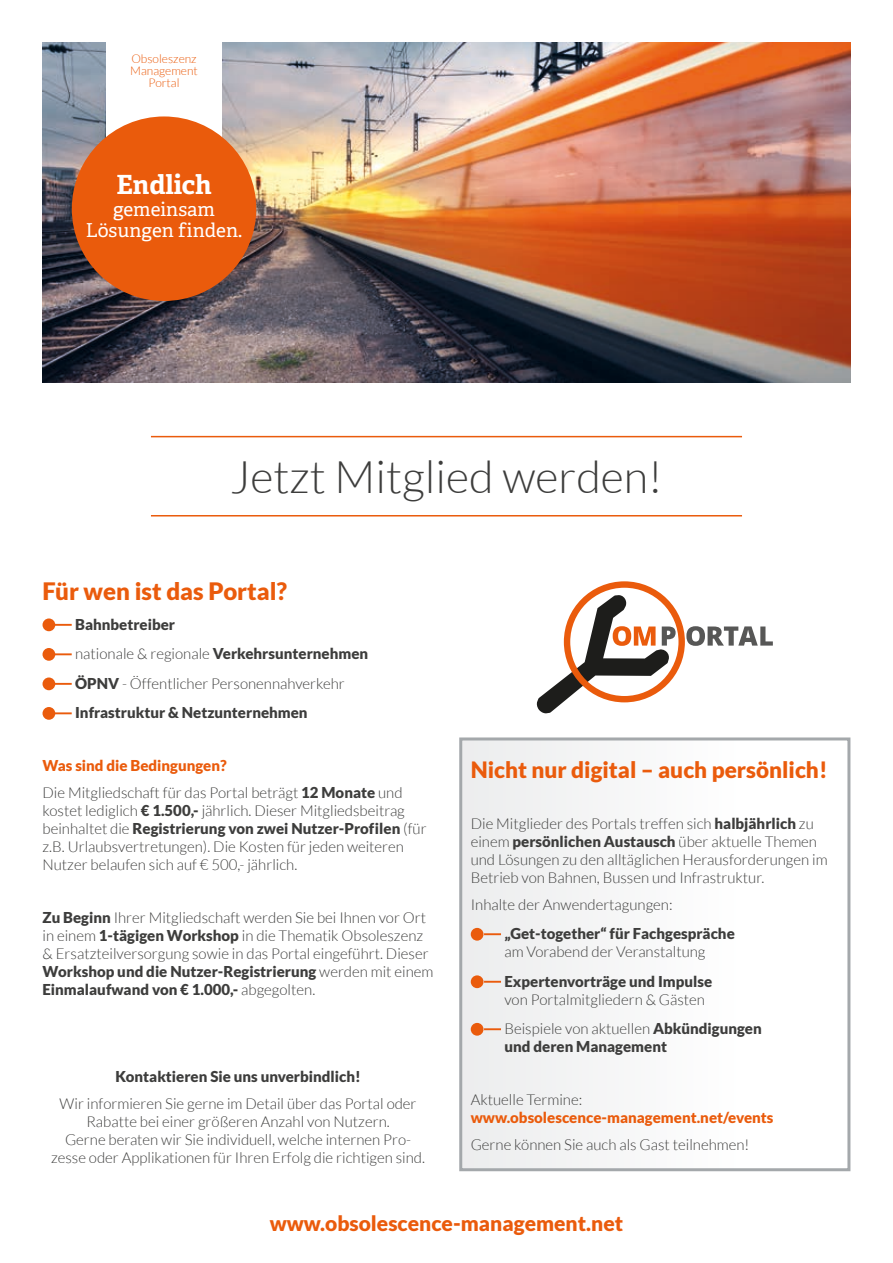
<style>
.page{position:relative;width:893px;height:1263px;background:#fff}
.page>*{position:absolute;margin:0;border:0;box-sizing:border-box;transform-origin:0 0}
.t1{font:300 45px "Lato";color:#3d3d3c}
.t2{font:700 26.4px "Adelle PE";color:#fff}
.t3{font:900 24px "Lato";color:#ea5b0c}
.t4{font:900 22.5px "Lato";color:#ea5b0c}
.t5{font:900 21px "Lato";color:#ea5b0c}
.t6{font:19.2px/21.6px "Adelle PE";color:#fff;text-align:center}
.t7{font:300 15px/18px "Lato";color:#3d3d3c}
.t8{font:900 15px/29.5px "Lato";color:#3d3d3c}
.t9{font:900 15px "Lato";color:#ea5b0c}
.t10{font:300 12px/12px "Lato";color:#ea5b0c;text-align:center}
.s1{font-weight:300}
.s2{font-weight:900;color:#ea5b0c}
.s3{font-weight:900}
</style>
<div class="page">
<div style="left:43px;top:618px;width:12px;height:13px;background:#ea5b0c;border-radius:50%"></div>
<svg style="left:55px;top:624px;width:17px;height:2px"></svg>
<div style="left:43px;top:648px;width:12px;height:13px;background:#ea5b0c;border-radius:50%"></div>
<svg style="left:55px;top:653px;width:17px;height:2px"></svg>
<div style="left:43px;top:677px;width:12px;height:13px;background:#ea5b0c;border-radius:50%"></div>
<svg style="left:55px;top:683px;width:17px;height:2px"></svg>
<div style="left:43px;top:707px;width:12px;height:13px;background:#ea5b0c;border-radius:50%"></div>
<svg style="left:55px;top:712px;width:17px;height:2px"></svg>
<hr style="left:151px;top:515px;width:591px;height:1px;background:#ea5b0c">
<hr style="left:151px;top:436px;width:591px;height:1px;background:#ea5b0c">
<div style="left:461px;top:739px;width:388px;height:431px;background:#f8f9f9"></div>
<div style="left:471px;top:928px;width:12px;height:13px;background:#ea5b0c;border-radius:50%"></div>
<svg style="left:484px;top:933px;width:17px;height:2px"></svg>
<div style="left:471px;top:975px;width:12px;height:13px;background:#ea5b0c;border-radius:50%"></div>
<svg style="left:484px;top:981px;width:17px;height:2px"></svg>
<div style="left:471px;top:1023px;width:12px;height:13px;background:#ea5b0c;border-radius:50%"></div>
<svg style="left:484px;top:1028px;width:17px;height:2px"></svg>
<div style="left:459px;top:737px;width:391px;height:434px;border:3px solid #a4a8ab"></div>
<img style="left:43px;top:43px;width:807px;height:340px">
<svg style="left:537px;top:581px;width:236px;height:132px"></svg>
<div style="left:106px;top:41px;width:116px;height:114px;background:#fff"></div>
<div style="left:72px;top:116px;width:184px;height:185px;background:#ea5b0c;border-radius:50%"></div>
<p class="t10" style="left:130px;top:53px;width:69px">Obsoleszenz<br>Management<br>Portal</p>
<h2 class="t2" style="left:116px;top:166px;width:97px">Endlich</h2>
<p class="t6" style="left:86px;top:197px;width:158px">gemeinsam<br>Lösungen finden.</p>
<h1 class="t1" style="left:230px;top:453px;width:434px">Jetzt Mitglied werden!</h1>
<h3 class="t3" style="left:43px;top:577px;width:246px">Für wen ist das Portal?</h3>
<p class="t8" style="left:75px;top:609px;width:295px">Bahnbetreiber<br><span class="s1">nationale &amp; regionale</span> Verkehrsunternehmen ÖPNV <span class="s1">- Öffentlicher Personennahverkehr </span>Infrastruktur &amp; Netzunternehmen</p>
<p class="t7" style="left:43px;top:753px;width:362px;line-height:26.5px"><span class="s2">Was sind die Bedingungen?<br></span>Die Mitgliedschaft für das Portal beträgt <span class="s3">12 Monate</span> und</p>
<p class="t7" style="left:43px;top:801px;width:386px">kostet lediglich <span class="s3">€ 1.500,-</span> jährlich. Dieser Mitgliedsbeitrag beinhaltet die <span class="s3">Registrierung von zwei Nutzer-Profilen</span> (für z.B. Urlaubsvertretungen). Die Kosten für jeden weiteren Nutzer belaufen sich auf € 500,- jährlich.</p>
<p class="t7" style="left:43px;top:908px;width:392px"><span class="s3">Zu Beginn</span> Ihrer Mitgliedschaft werden Sie bei Ihnen vor Ort in einem <span class="s3">1-tägigen Workshop</span> in die Thematik Obsoleszenz &amp; Ersatzteilversorgung sowie in das Portal eingeführt. Dieser <span class="s3">Workshop und die Nutzer-Registrierung</span> werden mit einem <span class="s3">Einmalaufwand von € 1.000,-</span> abgegolten.</p>
<p class="t8" style="left:116px;top:1062px;width:247px">Kontaktieren Sie uns unverbindlich!</p>
<p class="t7" style="left:51px;top:1094px;width:375px;text-align:center">Wir informieren Sie gerne im Detail über das Portal oder Rabatte bei einer größeren Anzahl von Nutzern.<br>Gerne beraten wir Sie individuell, welche internen Pro&shy;zesse oder Applikationen für Ihren Erfolg die richtigen sind.</p>
<h3 class="t4" style="left:471px;top:756px;width:358px">Nicht nur digital – auch persönlich!</h3>
<p class="t7" style="left:471px;top:815px;width:358px">Die Mitglieder des Portals treffen sich <span class="s3">halbjährlich</span> zu einem <span class="s3">persönlichen Austausch</span> über aktuelle Themen und Lösungen zu den alltäglichen Herausforderungen im Betrieb von Bahnen, Bussen und Infrastruktur.</p>
<p class="t7" style="left:471px;top:895px;width:203px">Inhalte der Anwendertagungen:</p>
<p class="t8" style="left:504px;top:918px;width:232px">„Get-together“ für Fachgespräche</p>
<p class="t7" style="left:504px;top:943px;width:203px">am Vorabend der Veranstaltung</p>
<p class="t8" style="left:504px;top:966px;width:209px">Expertenvorträge und Impulse</p>
<p class="t7" style="left:504px;top:984px;width:259px;line-height:29.5px">von Portalmitgliedern &amp; Gästen<br>Beispiele von aktuellen <span class="s3">Abkündigungen</span></p>
<p class="t8" style="left:504px;top:1031px;width:164px">und deren Management</p>
<p class="t7" style="left:471px;top:1091px;width:113px">Aktuelle Termine:</p>
<p class="t9" style="left:471px;top:1109px;width:304px">www.obsolescence-management.net/events</p>
<p class="t7" style="left:471px;top:1135px;width:280px">Gerne können Sie auch als Gast teilnehmen!</p>
<h3 class="t5" style="left:270px;top:1211px;width:355px">www.obsolescence-management.net</h3>
</div>
